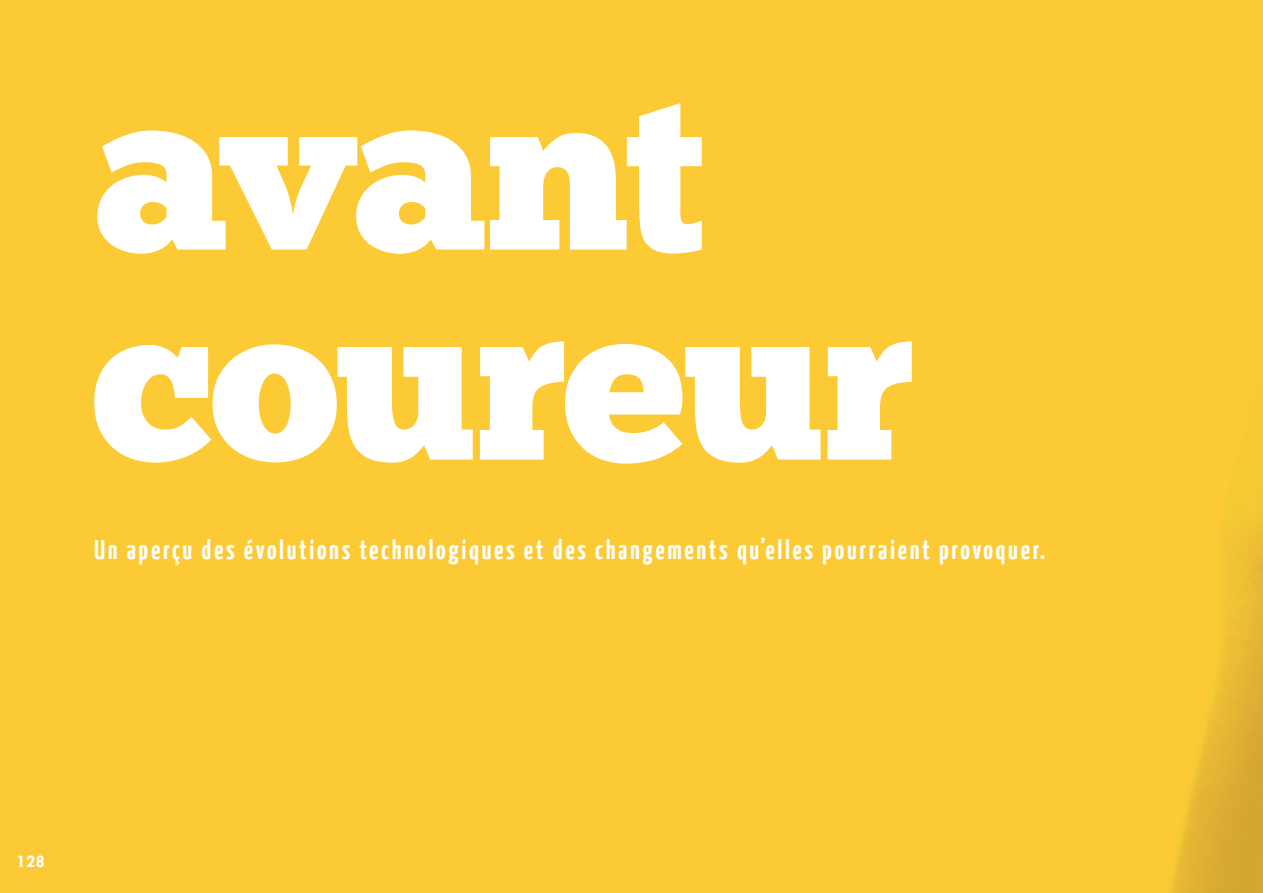
<style>
.page{position:relative;width:1263px;height:893px;background:#fcca34}
.page>*{position:absolute;margin:0;border:0;box-sizing:border-box;transform-origin:0 0}
.t1{font:225px "Chunk Five";letter-spacing:-.015em;color:#fff}
.t2{font:700 27px "Yanone Kaffeesatz";letter-spacing:.1em;color:#fff}
.t3{font:700 18px "Tw Cen";color:#fff}
</style>
<div class="page">
<p class="t1" style="left:94px;top:66px;width:613px">avant</p>
<p class="t1" style="left:94px;top:276px;width:823px">coureur</p>
<p class="t2" style="left:94px;top:533px;width:953px">Un aperçu des évolutions technologiques et des changements qu’elles pourraient provoquer.</p>
<p class="t3" style="left:16px;top:850px;width:30px">128</p>
</div>
